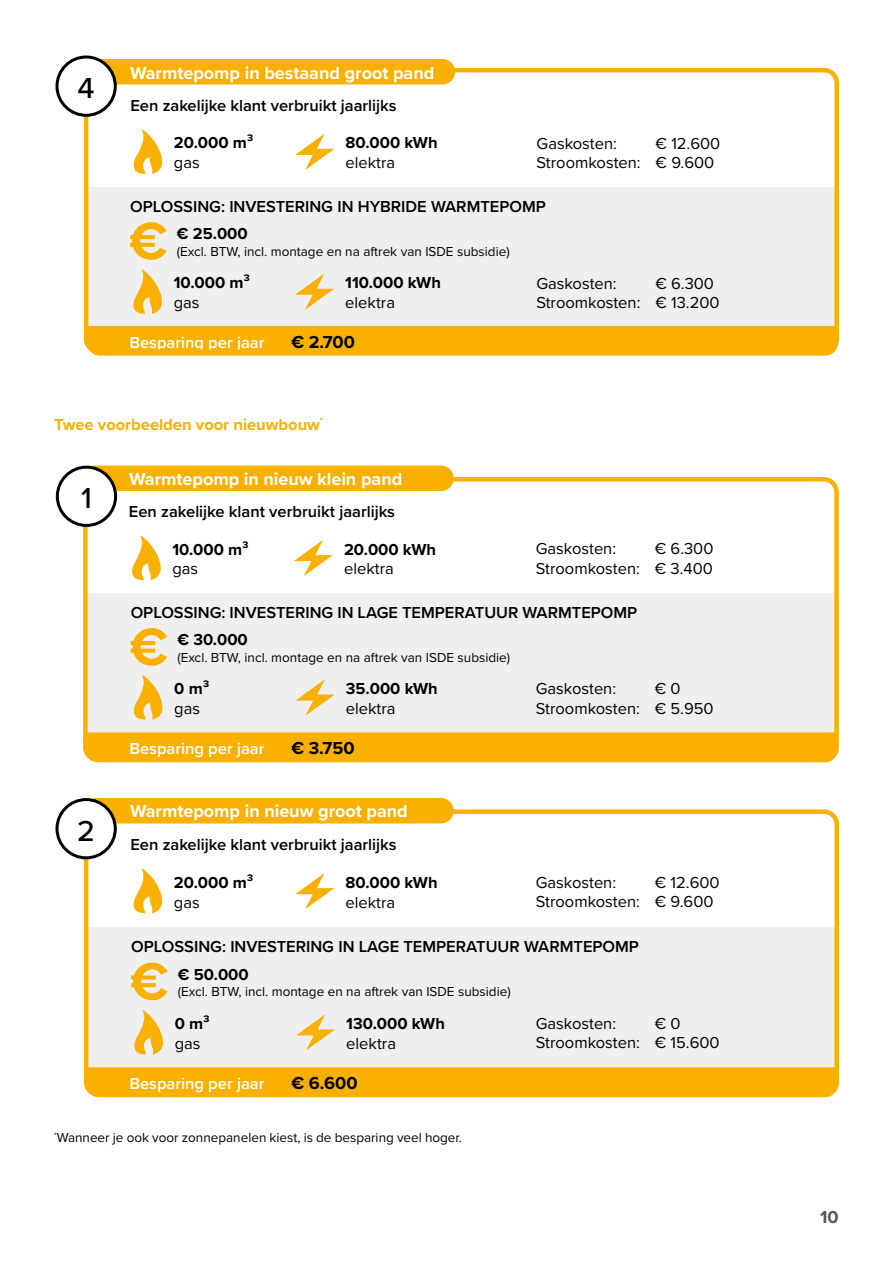
<style>
.page{position:relative;width:893px;height:1263px;background:#fff}
.page>*{position:absolute;margin:0;border:0;box-sizing:border-box;transform-origin:0 0}
.t1{font:500 30px "Proxima Nova";color:#000}
.t2{font:700 18px "Proxima Nova";color:#fff}
.t3{font:700 18px "Proxima Nova";color:#000}
.t4{font:700 18px "Proxima Nova";color:#575756}
.t5{font:16.5px/19.5px "Proxima Nova";color:#000}
.t6{font:600 16.5px "Proxima Nova";color:#000}
.t7{font:700 16.5px "Proxima Nova";color:#000}
.t8{font:600 16.5px "Proxima Nova";color:#fff}
.t9{font:700 16.5px "Proxima Nova";color:#f9b000}
.t10{font:13.5px "Proxima Nova";color:#000}
</style>
<div class="page">
<div style="left:89px;top:327px;width:749px;height:29px;background:#f9b000"></div>
<div style="left:91px;top:59px;width:364px;height:25px;background:#f9b000;border-radius:13px"></div>
<div style="left:88px;top:187px;width:751px;height:140px;background:#f0efef"></div>
<div style="left:84px;top:68px;width:755px;height:286px;border:4px solid #f9b000;border-radius:13px"></div>
<div style="left:57px;top:57px;width:58px;height:58px;background:#fff;border-radius:50%"></div>
<div style="left:56px;top:56px;width:61px;height:61px;border:3px solid #000;border-radius:50%"></div>
<svg style="left:133px;top:269px;width:29px;height:45px"></svg>
<svg style="left:295px;top:274px;width:39px;height:35px"></svg>
<svg style="left:133px;top:130px;width:30px;height:44px"></svg>
<svg style="left:296px;top:134px;width:38px;height:36px"></svg>
<svg style="left:130px;top:222px;width:37px;height:38px"></svg>
<div style="left:81px;top:465px;width:373px;height:26px;background:#f9b000;border-radius:13px"></div>
<div style="left:85px;top:593px;width:754px;height:161px;background:#f0efef"></div>
<div style="left:83px;top:477px;width:756px;height:285px;border:4px solid #f9b000;border-radius:13px"></div>
<div style="left:57px;top:467px;width:59px;height:58px;background:#fff;border-radius:50%"></div>
<div style="left:56px;top:466px;width:61px;height:61px;border:3px solid #000;border-radius:50%"></div>
<svg style="left:132px;top:536px;width:29px;height:44px"></svg>
<svg style="left:294px;top:540px;width:38px;height:36px"></svg>
<svg style="left:134px;top:675px;width:29px;height:45px"></svg>
<svg style="left:296px;top:680px;width:38px;height:35px"></svg>
<svg style="left:131px;top:628px;width:36px;height:38px"></svg>
<div style="left:87px;top:732px;width:751px;height:30px;background:#f9b000"></div>
<div style="left:84px;top:798px;width:370px;height:25px;background:#f9b000;border-radius:13px"></div>
<div style="left:86px;top:927px;width:753px;height:140px;background:#f0efef"></div>
<div style="left:84px;top:809px;width:755px;height:288px;border:4px solid #f9b000;border-radius:13px"></div>
<div style="left:57px;top:799px;width:58px;height:59px;background:#fff;border-radius:50%"></div>
<div style="left:56px;top:798px;width:61px;height:61px;border:3px solid #000;border-radius:50%"></div>
<svg style="left:134px;top:1010px;width:29px;height:44px"></svg>
<svg style="left:296px;top:1014px;width:39px;height:36px"></svg>
<svg style="left:133px;top:869px;width:30px;height:44px"></svg>
<svg style="left:296px;top:873px;width:38px;height:36px"></svg>
<svg style="left:131px;top:963px;width:37px;height:37px"></svg>
<div style="left:87px;top:1067px;width:751px;height:30px;background:#f9b000"></div>
<h1 class="t1" style="left:78px;top:66px;width:19px">4</h1>
<p class="t2" style="left:130px;top:59px;width:306px">Warmtepomp in bestaand groot pand</p>
<p class="t6" style="left:130px;top:93px;width:268px">Een zakelijke klant verbruikt jaarlijks</p>
<p class="t7" style="left:174px;top:131px;width:81px">20.000 m³</p>
<p class="t5" style="left:174px;top:152px;width:27px">gas</p>
<p class="t7" style="left:345px;top:131px;width:94px">80.000 kWh</p>
<p class="t5" style="left:345px;top:152px;width:51px">elektra</p>
<p class="t5" style="left:537px;top:133px;width:185px;text-indent:119px">€ 12.600<br>Stroomkosten: € 9.600</p>
<p class="t5" style="left:537px;top:133px;width:82px">Gaskosten:</p>
<p class="t6" style="left:130px;top:194px;width:417px">OPLOSSING: INVESTERING IN HYBRIDE WARMTEPOMP</p>
<p class="t7" style="left:177px;top:222px;width:72px">€ 25.000</p>
<p class="t10" style="left:177px;top:241px;width:334px">(Excl. BTW, incl. montage en na aftrek van ISDE subsidie)</p>
<p class="t7" style="left:174px;top:270px;width:78px">10.000 m³</p>
<p class="t5" style="left:174px;top:292px;width:27px">gas</p>
<p class="t7" style="left:345px;top:270px;width:97px">110.000 kWh</p>
<p class="t5" style="left:345px;top:292px;width:51px">elektra</p>
<p class="t8" style="left:129px;top:330px;width:137px">Besparing per jaar</p>
<p class="t3" style="left:291px;top:328px;width:65px">€ 2.700</p>
<p class="t5" style="left:536px;top:273px;width:185px;text-indent:119px">€ 6.300<br>Stroomkosten: € 13.200</p>
<p class="t5" style="left:536px;top:273px;width:82px">Gaskosten:</p>
<p class="t9" style="left:54px;top:412px;width:271px">Twee voorbeelden voor nieuwbouw<sup>*</sup></p>
<h1 class="t1" style="left:81px;top:476px;width:12px">1</h1>
<p class="t2" style="left:129px;top:465px;width:275px">Warmtepomp in nieuw klein pand</p>
<p class="t6" style="left:129px;top:499px;width:268px">Een zakelijke klant verbruikt jaarlijks</p>
<p class="t7" style="left:172px;top:537px;width:78px">10.000 m³</p>
<p class="t5" style="left:172px;top:558px;width:27px">gas</p>
<p class="t7" style="left:344px;top:537px;width:94px">20.000 kWh</p>
<p class="t5" style="left:344px;top:558px;width:51px">elektra</p>
<p class="t5" style="left:536px;top:538px;width:179px;text-align:right">€ 6.300<br>Stroomkosten: € 3.400</p>
<p class="t5" style="left:536px;top:538px;width:82px">Gaskosten:</p>
<p class="t6" style="left:131px;top:600px;width:508px">OPLOSSING: INVESTERING IN LAGE TEMPERATUUR WARMTEPOMP</p>
<h1 class="t1" style="left:77px;top:808px;width:19px">2</h1>
<p class="t7" style="left:177px;top:627px;width:72px">€ 30.000</p>
<p class="t10" style="left:177px;top:647px;width:334px">(Excl. BTW, incl. montage en na aftrek van ISDE subsidie)</p>
<p class="t7" style="left:174px;top:676px;width:37px">0 m³</p>
<p class="t5" style="left:174px;top:698px;width:27px">gas</p>
<p class="t7" style="left:346px;top:676px;width:93px">35.000 kWh</p>
<p class="t5" style="left:346px;top:698px;width:51px">elektra</p>
<p class="t8" style="left:129px;top:737px;width:137px">Besparing per jaar</p>
<p class="t3" style="left:291px;top:735px;width:65px">€ 3.750</p>
<p class="t2" style="left:130px;top:798px;width:279px">Warmtepomp in nieuw groot pand</p>
<p class="t6" style="left:130px;top:832px;width:268px">Een zakelijke klant verbruikt jaarlijks</p>
<p class="t7" style="left:174px;top:870px;width:81px">20.000 m³</p>
<p class="t5" style="left:174px;top:891px;width:27px">gas</p>
<p class="t7" style="left:345px;top:870px;width:94px">80.000 kWh</p>
<p class="t5" style="left:345px;top:891px;width:51px">elektra</p>
<p class="t5" style="left:536px;top:678px;width:179px;text-indent:119px">€ 0<br>Stroomkosten: € 5.950</p>
<p class="t5" style="left:536px;top:678px;width:82px">Gaskosten:</p>
<p class="t5" style="left:536px;top:872px;width:185px;text-indent:119px">€ 12.600<br>Stroomkosten: € 9.600</p>
<p class="t5" style="left:536px;top:872px;width:82px">Gaskosten:</p>
<p class="t6" style="left:131px;top:934px;width:509px">OPLOSSING: INVESTERING IN LAGE TEMPERATUUR WARMTEPOMP</p>
<p class="t7" style="left:178px;top:962px;width:72px">€ 50.000</p>
<p class="t10" style="left:178px;top:981px;width:334px">(Excl. BTW, incl. montage en na aftrek van ISDE subsidie)</p>
<p class="t7" style="left:175px;top:1011px;width:37px">0 m³</p>
<p class="t5" style="left:175px;top:1033px;width:27px">gas</p>
<p class="t7" style="left:346px;top:1011px;width:100px">130.000 kWh</p>
<p class="t5" style="left:346px;top:1033px;width:51px">elektra</p>
<p class="t8" style="left:129px;top:1071px;width:137px">Besparing per jaar</p>
<p class="t3" style="left:291px;top:1070px;width:68px">€ 6.600</p>
<p class="t5" style="left:536px;top:1013px;width:185px;text-indent:119px">€ 0<br>Stroomkosten: € 15.600</p>
<p class="t5" style="left:536px;top:1013px;width:82px">Gaskosten:</p>
<p class="t10" style="left:54px;top:1127px;width:409px"><sup>*</sup>Wanneer je ook voor zonnepanelen kiest, is de besparing veel hoger.</p>
<p class="t4" style="left:820px;top:1204px;width:20px">10</p>
</div>
